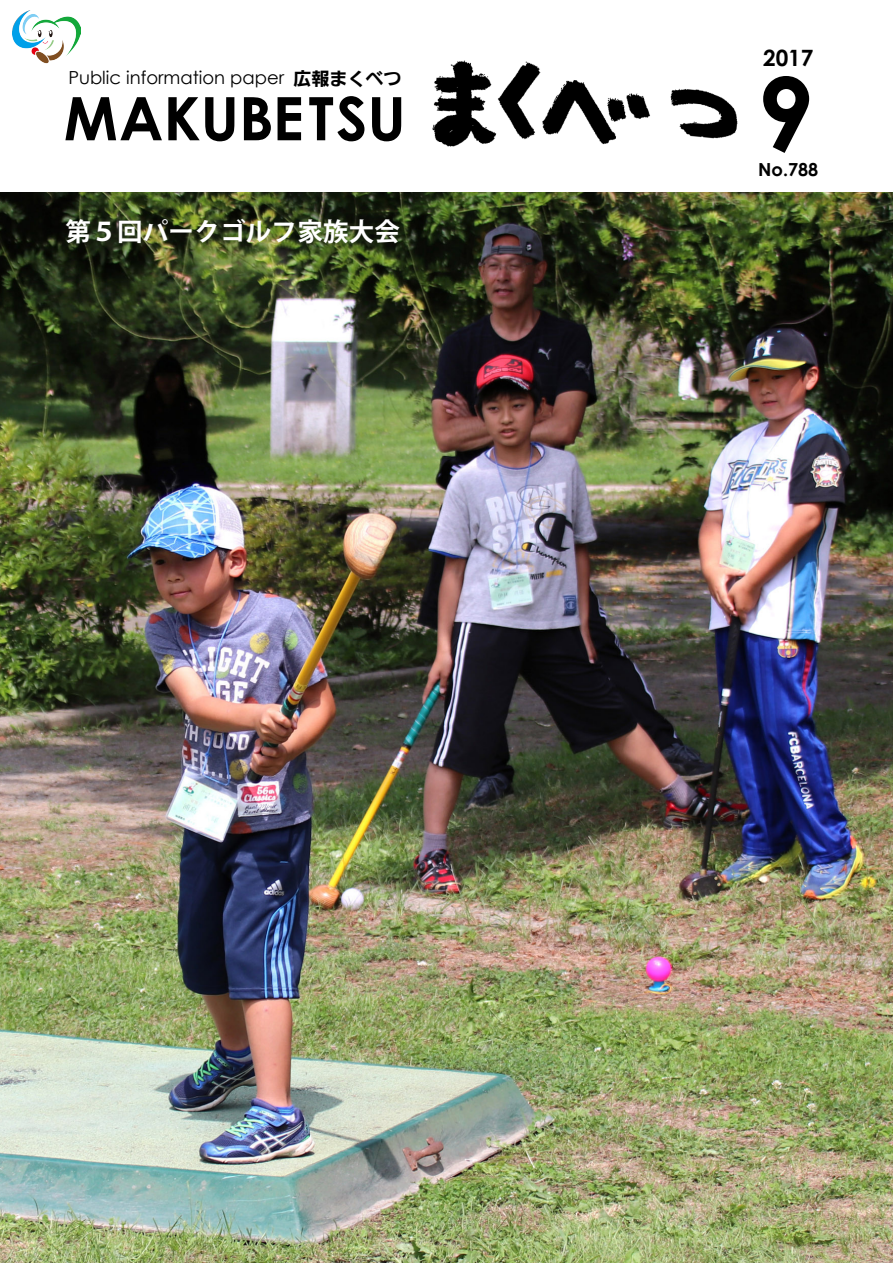
<style>
.page{position:relative;width:893px;height:1263px;background:#fff}
.page>*{position:absolute;margin:0;border:0;box-sizing:border-box;transform-origin:0 0}
.t1{font:700 102px "Century Gothic";color:#000}
.t2{font:700 60px "Century Gothic";color:#000}
.t3{font:700 25.5px "Koz Go Pr 6 N";letter-spacing:.01em;color:#fff}
.t4{font:700 22.5px "Century Gothic";color:#000}
.t5{font:18px "Century Gothic";color:#000}
.t6{font:700 18px "Century Gothic";color:#000}
.s1{font-family:"SUD Go Dsp IWA HW Bd"}
</style>
<div class="page">
<img style="left:432px;top:60px;width:306px;height:87px">
<img style="left:0;top:192px;width:893px;height:1071px">
<img style="left:13px;top:11px;width:68px;height:53px">
<p class="t5" style="left:68px;top:65px;width:334px">Public information paper <span class="s1">広報まくべつ</span></p>
<p class="t2" style="left:64px;top:73px;width:344px">MAKUBETSU</p>
<p class="t3" style="left:66px;top:218px;width:336px">第５回パークゴルフ家族大会</p>
<p class="t4" style="left:763px;top:40px;width:52px">2017</p>
<p class="t1" style="left:757px;top:37px;width:59px">9</p>
<p class="t6" style="left:758px;top:156px;width:62px">No.788</p>
</div>
